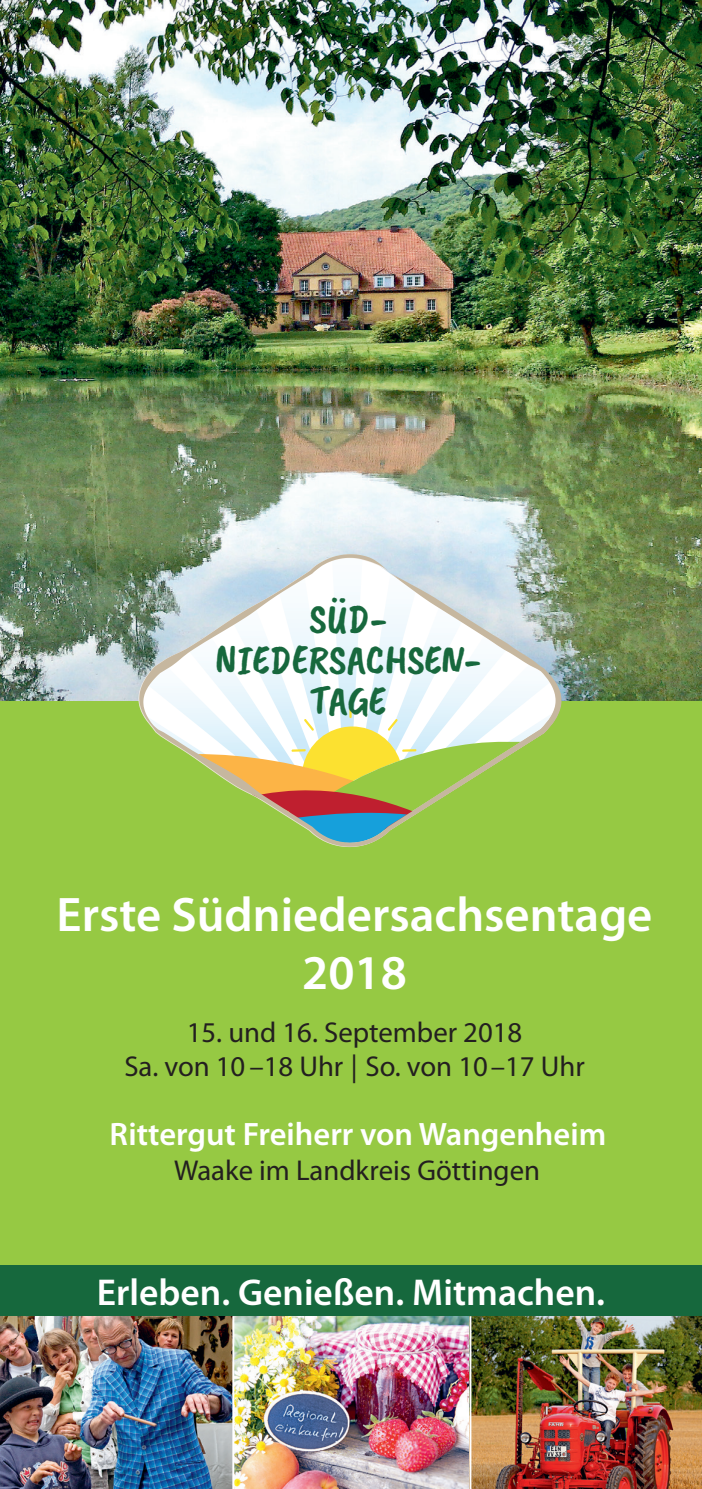
<style>
.page{position:relative;width:702px;height:1489px;background:#fff}
.page>*{position:absolute;margin:0;border:0;box-sizing:border-box;transform-origin:0 0}
.t1{font:600 48.75px/58.5px "Myriad Pro";color:#fff;text-align:center}
.t2{font:41.5px/41.5px "Caveat Brush";color:#17683d;text-align:center}
.t3{font:600 37.5px "Myriad Pro";color:#fff}
.t4{font:600 32.5px "Myriad Pro";color:#fff}
.t5{font:28.75px/34.5px "Myriad Pro";color:#231f20;text-align:center}
</style>
<div class="page">
<div style="left:0;top:594px;width:702px;height:722px;background:#96c943"></div>
<img style="left:0;top:0;width:702px;height:700px">
<div style="left:0;top:1265px;width:702px;height:51px;background:#16683d"></div>
<img style="left:0;top:1316px;width:232px;height:172px">
<img style="left:234px;top:1316px;width:468px;height:172px">
<svg style="left:139px;top:554px;width:422px;height:292px"></svg>
<hr style="left:469px;top:1316px;width:2px;height:172px;background:#fff">
<h2 class="t2" style="left:215px;top:598px;width:267px">SÜD-<br>NIEDERSACHSEN-<br>TAGE</h2>
<h1 class="t1" style="left:57px;top:885px;width:597px">Erste Südniedersachsentage<br>2018</h1>
<p class="t5" style="left:124px;top:1015px;width:462px">15. und 16. September 2018<br>Sa. von 10 –18 Uhr | So. von 10–17 Uhr</p>
<p class="t4" style="left:109px;top:1116px;width:498px">Rittergut Freiherr von Wangenheim</p>
<p class="t5" style="left:174px;top:1153px;width:367px">Waake im Landkreis Göttingen</p>
<h3 class="t3" style="left:97px;top:1271px;width:509px">Erleben. Genießen. Mitmachen.</h3>
</div>
